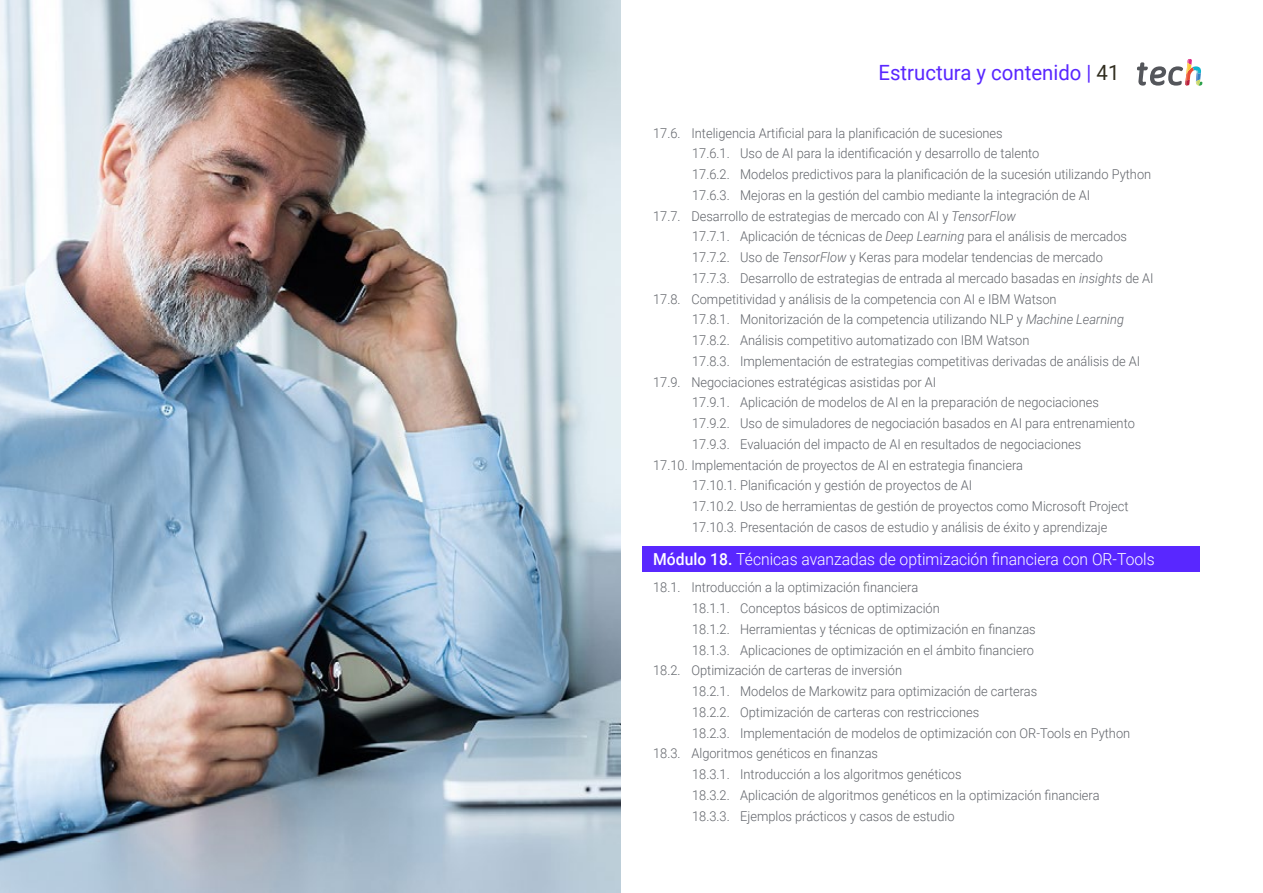
<style>
.page{position:relative;width:1263px;height:893px;background:#fff}
.page>*{position:absolute;margin:0;border:0;box-sizing:border-box;transform-origin:0 0}
.t1{font:21px "Roboto";color:#5927ff}
.t2{font:300 16.5px "Roboto";color:#fff;scale:.95 1}
.t3{font:300 13.5px "Roboto";color:#61646a;scale:.95 1}
.s1{color:#312e20}
.s2{font-style:italic}
.s3{font-weight:500}
</style>
<div class="page">
<div style="left:642px;top:546px;width:557px;height:25px;background:#5927ff"></div>
<img style="left:0;top:0;width:621px;height:893px">
<svg style="left:1137px;top:59px;width:65px;height:27px"></svg>
<h1 class="t1" style="left:878px;top:57px;width:242px">Estructura y contenido | <span class="s1">41</span></h1>
<p class="t3" style="left:653px;top:123px;width:369px">17.6. Inteligencia Artificial para la planificación de sucesiones</p>
<p class="t3" style="left:692px;top:144px;width:367px">17.6.1. Uso de AI para la identificación y desarrollo de talento</p>
<p class="t3" style="left:692px;top:165px;width:485px">17.6.2. Modelos predictivos para la planificación de la sucesión utilizando Python</p>
<p class="t3" style="left:692px;top:186px;width:420px">17.6.3. Mejoras en la gestión del cambio mediante la integración de AI</p>
<p class="t3" style="left:653px;top:206px;width:383px">17.7. Desarrollo de estrategias de mercado con AI y <span class="s2">TensorFlow</span></p>
<p class="t3" style="left:692px;top:227px;width:459px">17.7.1. Aplicación de técnicas de <span class="s2">Deep Learning</span> para el análisis de mercados</p>
<p class="t3" style="left:692px;top:248px;width:434px">17.7.2. Uso de <span class="s2">TensorFlow</span> y Keras para modelar tendencias de mercado</p>
<p class="t3" style="left:692px;top:269px;width:487px">17.7.3. Desarrollo de estrategias de entrada al mercado basadas en <span class="s2">insights</span> de AI</p>
<p class="t3" style="left:653px;top:289px;width:426px">17.8. Competitividad y análisis de la competencia con AI e IBM Watson</p>
<p class="t3" style="left:692px;top:310px;width:456px">17.8.1. Monitorización de la competencia utilizando NLP y <span class="s2">Machine Learning</span></p>
<p class="t3" style="left:692px;top:331px;width:356px">17.8.2. Análisis competitivo automatizado con IBM Watson</p>
<p class="t3" style="left:692px;top:352px;width:473px">17.8.3. Implementación de estrategias competitivas derivadas de análisis de AI</p>
<p class="t3" style="left:653px;top:372px;width:299px">17.9. Negociaciones estratégicas asistidas por AI</p>
<p class="t3" style="left:692px;top:393px;width:430px">17.9.1. Aplicación de modelos de AI en la preparación de negociaciones</p>
<p class="t3" style="left:692px;top:414px;width:467px">17.9.2. Uso de simuladores de negociación basados en AI para entrenamiento</p>
<p class="t3" style="left:692px;top:435px;width:411px">17.9.3. Evaluación del impacto de AI en resultados de negociaciones</p>
<p class="t3" style="left:653px;top:455px;width:391px">17.10. Implementación de proyectos de AI en estrategia financiera</p>
<p class="t3" style="left:692px;top:476px;width:296px">17.10.1. Planificación y gestión de proyectos de AI</p>
<p class="t3" style="left:692px;top:497px;width:461px">17.10.2. Uso de herramientas de gestión de proyectos como Microsoft Project</p>
<p class="t3" style="left:692px;top:518px;width:438px">17.10.3. Presentación de casos de estudio y análisis de éxito y aprendizaje</p>
<p class="t2" style="left:653px;top:548px;width:529px"><span class="s3">Módulo 18.</span> Técnicas avanzadas de optimización financiera con OR-Tools</p>
<p class="t3" style="left:653px;top:578px;width:280px">18.1. Introducción a la optimización financiera</p>
<p class="t3" style="left:692px;top:599px;width:262px">18.1.1. Conceptos básicos de optimización</p>
<p class="t3" style="left:692px;top:619px;width:363px">18.1.2. Herramientas y técnicas de optimización en finanzas</p>
<p class="t3" style="left:692px;top:640px;width:361px">18.1.3. Aplicaciones de optimización en el ámbito financiero</p>
<p class="t3" style="left:653px;top:661px;width:263px">18.2. Optimización de carteras de inversión</p>
<p class="t3" style="left:692px;top:682px;width:365px">18.2.1. Modelos de Markowitz para optimización de carteras</p>
<p class="t3" style="left:692px;top:702px;width:304px">18.2.2. Optimización de carteras con restricciones</p>
<p class="t3" style="left:692px;top:723px;width:463px">18.2.3. Implementación de modelos de optimización con OR-Tools en Python</p>
<p class="t3" style="left:653px;top:744px;width:238px">18.3. Algoritmos genéticos en finanzas</p>
<p class="t3" style="left:692px;top:765px;width:285px">18.3.1. Introducción a los algoritmos genéticos</p>
<p class="t3" style="left:692px;top:785px;width:430px">18.3.2. Aplicación de algoritmos genéticos en la optimización financiera</p>
<p class="t3" style="left:692px;top:806px;width:278px">18.3.3. Ejemplos prácticos y casos de estudio</p>
</div>
